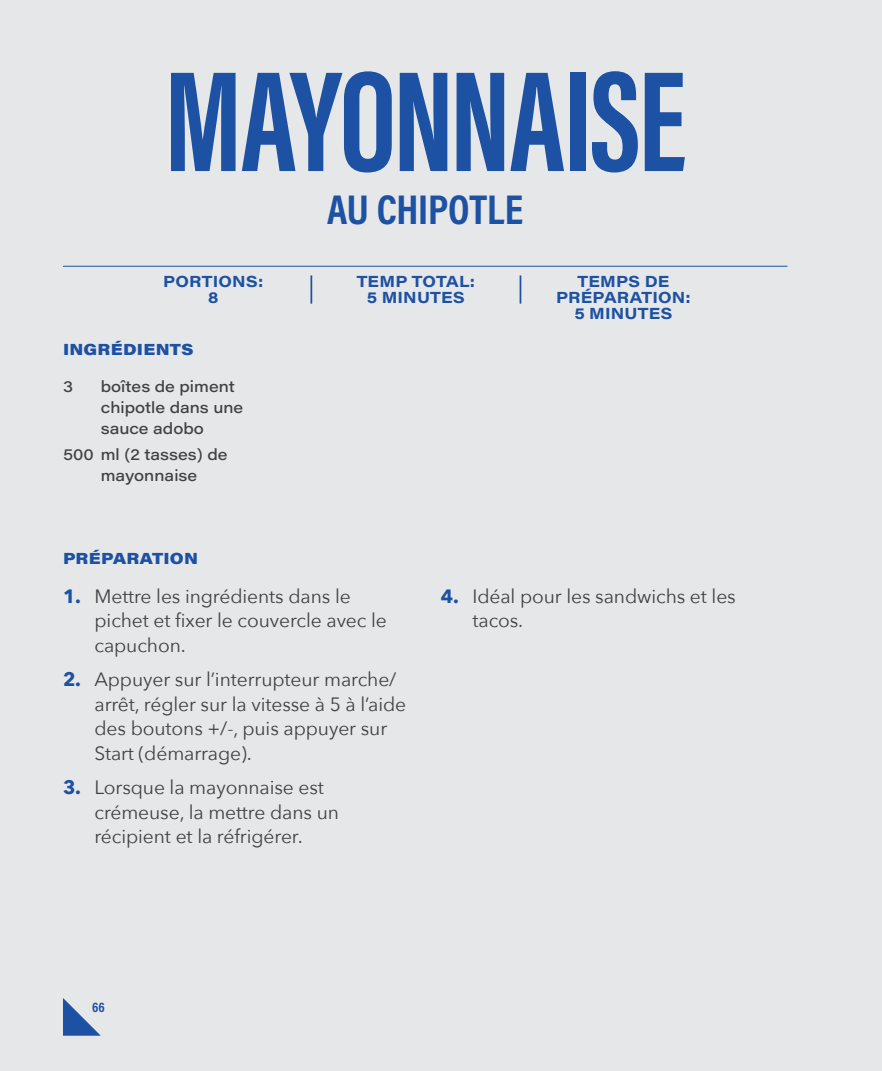
<style>
.page{position:relative;width:882px;height:1071px;background:#e6e7e8}
.page>*{position:absolute;margin:0;border:0;box-sizing:border-box;transform-origin:0 0}
.t1{font:700 147px "Acumin Pro Extra Cond";letter-spacing:-.015em;color:#1d51a3}
.t2{font:700 42px "Acumin Pro Cond";letter-spacing:-.005em;color:#1d51a3}
.t3{font:19.25px/24.5px "Avenir Next";letter-spacing:-.005em;color:#414042}
.t4{font:500 15.75px/21px "Acumin Pro Wide";color:#414042}
.t5{font:700 15.75px/15.8px "Acumin Pro Wide";letter-spacing:.01em;color:#1d51a3;text-align:center}
.t6{font:900 15.75px "Acumin Pro Wide";letter-spacing:.015em;color:#1d51a3}
.t7{font:700 14px "Acumin Pro Cond";color:#1d51a3}
.s1{font-weight:700;color:#1d51a3}
</style>
<div class="page">
<svg style="left:63px;top:998px;width:38px;height:38px"></svg>
<hr style="left:63px;top:266px;width:725px;height:1px;background:#1d51a3">
<svg style="left:311px;top:275px;width:1px;height:29px"></svg>
<svg style="left:520px;top:275px;width:1px;height:29px"></svg>
<h1 class="t1" style="left:164px;top:31px;width:523px">MAYONNAISE</h1>
<h2 class="t2" style="left:327px;top:181px;width:197px">AU CHIPOTLE</h2>
<p class="t5" style="left:163px;top:273px;width:102px">PORTIONS:<br>8</p>
<p class="t5" style="left:357px;top:273px;width:120px">TEMP TOTAL:<br>5 MINUTES</p>
<p class="t5" style="left:556px;top:273px;width:136px">TEMPS DE<br>PRÉPARATION:<br>5 MINUTES</p>
<p class="t6" style="left:63px;top:338px;width:132px">INGRÉDIENTS</p>
<p class="t4" style="left:63px;top:375px;width:11px">3</p>
<p class="t4" style="left:101px;top:375px;width:144px">boîtes de piment chipotle dans une sauce adobo</p>
<p class="t4" style="left:63px;top:443px;width:166px;text-align:center">500 ml (2 tasses) de mayonnaise</p>
<p class="t6" style="left:63px;top:547px;width:137px">PRÉPARATION</p>
<p class="t3" style="left:94px;top:583px;width:294px;text-indent:-31px"><span class="s1">1.</span> Mettre les ingrédients dans le pichet et fixer le couvercle avec le capuchon.</p>
<p class="t3" style="left:94px;top:667px;width:313px;text-indent:-31px"><span class="s1">2.</span> Appuyer sur l’interrupteur marche/ arrêt, régler sur la vitesse à 5 à l’aide des boutons +/-, puis appuyer sur<br>Start (démarrage).</p>
<p class="t3" style="left:94px;top:775px;width:246px;text-indent:-31px"><span class="s1">3.</span> Lorsque la mayonnaise est crémeuse, la mettre dans un récipient et la réfrigérer.</p>
<p class="t3" style="left:472px;top:583px;width:265px;text-indent:-31px"><span class="s1">4.</span> Idéal pour les sandwichs et les tacos.</p>
<p class="t7" style="left:92px;top:998px;width:14px">66</p>
</div>
